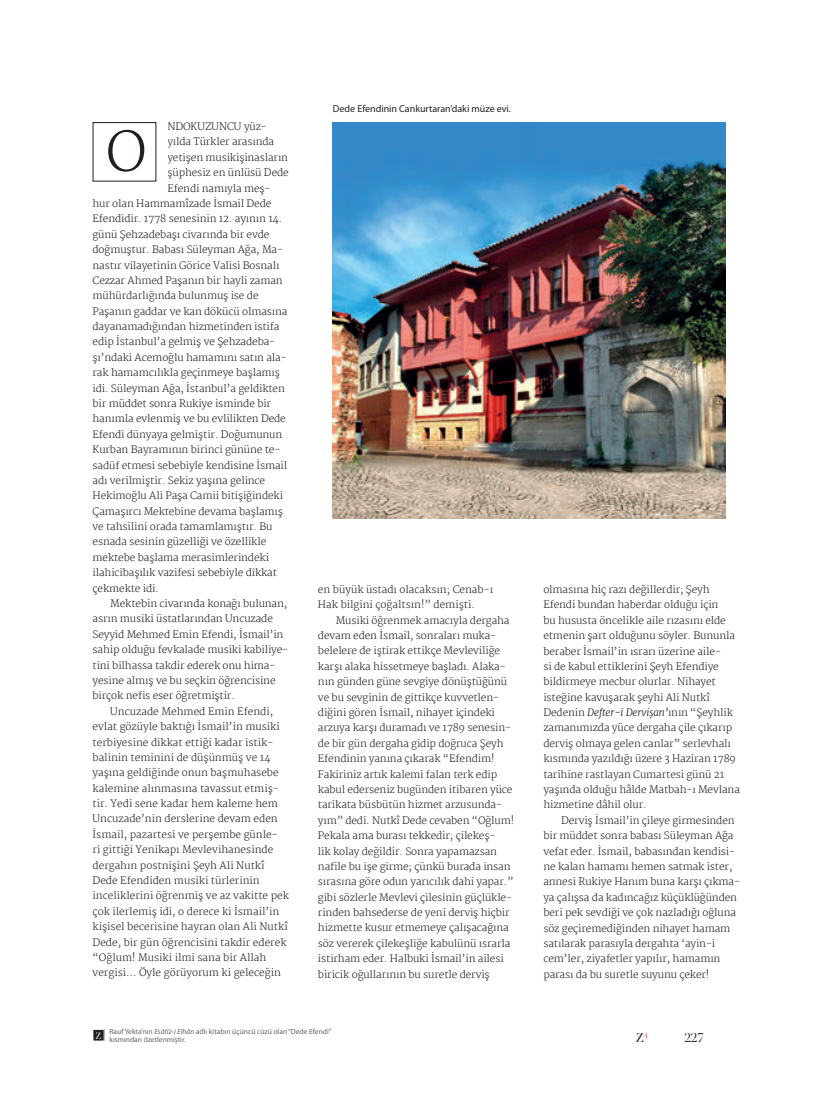
<style>
.page{position:relative;width:833px;height:1099px;background:#fff}
.page>*{position:absolute;margin:0;border:0;box-sizing:border-box;transform-origin:0 0}
.t1{font:300 53.75px "Merriweather";color:#231f20}
.t2{font:12.5px "Didot LT Roman";color:#231f20}
.t3{font:300 10px/15.4px "Merriweather";letter-spacing:-.01em;color:#231f20}
.t4{font:10px "Myriad Pro";color:#231f20}
.t5{font:9.12px "Didot LT Roman";color:#fff}
.t6{font:7.5px/8.8px "Myriad Pro";color:#636366}
.t7{font:7.25px "Didot LT Roman";color:#d1232a}
.s1{font-style:italic}
</style>
<div class="page">
<div style="left:93px;top:1029px;width:11px;height:12px;background:#231f20"></div>
<img style="left:333px;top:122px;width:392px;height:396px">
<p class="t3" style="left:167px;top:119px;width:101px">NDOKUZUNCU yüz-</p>
<p class="t3" style="left:167px;top:134px;width:108px">yılda Türkler arasında</p>
<p class="t3" style="left:167px;top:149px;width:122px">yetişen musikişinasların</p>
<p class="t3" style="left:167px;top:165px;width:123px">şüphesiz en ünlüsü Dede</p>
<p class="t3" style="left:167px;top:180px;width:105px">Efendi namıyla meş-</p>
<p class="t3" style="left:93px;top:196px;width:180px">hur olan Hammamîzade İsmail Dede</p>
<p class="t3" style="left:93px;top:211px;width:191px">Efendidir. 1778 senesinin 12. ayının 14.</p>
<p class="t3" style="left:93px;top:226px;width:178px">günü Şehzadebaşı civarında bir evde</p>
<p class="t3" style="left:93px;top:242px;width:192px">doğmuştur. Babası Süleyman Ağa, Ma-</p>
<p class="t3" style="left:93px;top:257px;width:188px">nastır vilayetinin Görice Valisi Bosnalı</p>
<p class="t3" style="left:93px;top:272px;width:192px">Cezzar Ahmed Paşanın bir hayli zaman</p>
<p class="t3" style="left:93px;top:288px;width:167px">mühürdarlığında bulunmuş ise de</p>
<p class="t3" style="left:93px;top:303px;width:196px">Paşanın gaddar ve kan dökücü olmasına</p>
<p class="t3" style="left:93px;top:319px;width:188px">dayanamadığından hizmetinden istifa</p>
<p class="t3" style="left:93px;top:334px;width:184px">edip İstanbul’a gelmiş ve Şehzadeba-</p>
<p class="t3" style="left:93px;top:349px;width:196px">şı’ndaki Acemoğlu hamamını satın ala-</p>
<p class="t3" style="left:93px;top:365px;width:189px">rak hamamcılıkla geçinmeye başlamış</p>
<p class="t3" style="left:93px;top:380px;width:194px">idi. Süleyman Ağa, İstanbul’a geldikten</p>
<p class="t3" style="left:93px;top:395px;width:180px">bir müddet sonra Rukiye isminde bir</p>
<p class="t3" style="left:93px;top:411px;width:195px">hanımla evlenmiş ve bu evlilikten Dede</p>
<p class="t3" style="left:93px;top:426px;width:191px">Efendi dünyaya gelmiştir. Doğumunun</p>
<p class="t3" style="left:93px;top:442px;width:189px">Kurban Bayramının birinci gününe te-</p>
<p class="t3" style="left:93px;top:457px;width:196px">sadüf etmesi sebebiyle kendisine İsmail</p>
<p class="t3" style="left:93px;top:472px;width:174px">adı verilmiştir. Sekiz yaşına gelince</p>
<p class="t3" style="left:93px;top:488px;width:192px">Hekimoğlu Ali Paşa Camii bitişiğindeki</p>
<p class="t3" style="left:93px;top:503px;width:192px">Çamaşırcı Mektebine devama başlamış</p>
<p class="t3" style="left:93px;top:518px;width:181px">ve tahsilini orada tamamlamıştır. Bu</p>
<p class="t3" style="left:93px;top:534px;width:175px">esnada sesinin güzelliği ve özellikle</p>
<p class="t3" style="left:93px;top:549px;width:178px">mektebe başlama merasimlerindeki</p>
<p class="t3" style="left:93px;top:565px;width:186px">ilahicibaşılık vazifesi sebebiyle dikkat</p>
<p class="t3" style="left:93px;top:580px;width:68px">çekmekte idi.</p>
<p class="t3" style="left:110px;top:595px;width:178px">Mektebin civarında konağı bulunan,</p>
<p class="t3" style="left:93px;top:611px;width:182px">asrın musiki üstatlarından Uncuzade</p>
<p class="t3" style="left:93px;top:626px;width:192px">Seyyid Mehmed Emin Efendi, İsmail’in</p>
<p class="t3" style="left:93px;top:642px;width:197px">sahip olduğu fevkalade musiki kabiliye-</p>
<p class="t3" style="left:93px;top:657px;width:184px">tini bilhassa takdir ederek onu hima-</p>
<p class="t3" style="left:93px;top:672px;width:184px">yesine almış ve bu seçkin öğrencisine</p>
<p class="t3" style="left:93px;top:688px;width:144px">birçok nefis eser öğretmiştir.</p>
<p class="t3" style="left:110px;top:703px;width:164px">Uncuzade Mehmed Emin Efendi,</p>
<p class="t3" style="left:93px;top:718px;width:189px">evlat gözüyle baktığı İsmail’in musiki</p>
<p class="t3" style="left:93px;top:734px;width:182px">terbiyesine dikkat ettiği kadar istik-</p>
<p class="t3" style="left:93px;top:749px;width:179px">balinin teminini de düşünmüş ve 14</p>
<p class="t3" style="left:93px;top:765px;width:188px">yaşına geldiğinde onun başmuhasebe</p>
<p class="t3" style="left:93px;top:780px;width:188px">kalemine alınmasına tavassut etmiş-</p>
<p class="t3" style="left:93px;top:795px;width:187px">tir. Yedi sene kadar hem kaleme hem</p>
<p class="t3" style="left:93px;top:811px;width:187px">Uncuzade’nin derslerine devam eden</p>
<p class="t3" style="left:93px;top:826px;width:187px">İsmail, pazartesi ve perşembe günle-</p>
<p class="t3" style="left:93px;top:841px;width:182px">ri gittiği Yenikapı Mevlevihanesinde</p>
<p class="t3" style="left:93px;top:857px;width:173px">dergahın postnişini Şeyh Ali Nutkî</p>
<p class="t3" style="left:93px;top:872px;width:169px">Dede Efendiden musiki türlerinin</p>
<p class="t3" style="left:93px;top:888px;width:198px">inceliklerini öğrenmiş ve az vakitte pek</p>
<p class="t3" style="left:93px;top:903px;width:188px">çok ilerlemiş idi, o derece ki İsmail’in</p>
<p class="t3" style="left:93px;top:918px;width:197px">kişisel becerisine hayran olan Ali Nutkî</p>
<p class="t3" style="left:93px;top:934px;width:195px">Dede, bir gün öğrencisini takdir ederek</p>
<p class="t3" style="left:93px;top:949px;width:175px">“Oğlum! Musiki ilmi sana bir Allah</p>
<p class="t3" style="left:93px;top:964px;width:190px">vergisi... Öyle görüyorum ki geleceğin</p>
<h1 class="t1" style="left:106px;top:115px;width:42px">O</h1>
<p class="t4" style="left:333px;top:103px;width:180px">Dede Efendinin Cankurtaran’daki müze evi.</p>
<p class="t3" style="left:318px;top:581px;width:177px">en büyük üstadı olacaksın; Cenab-ı<br>Hak bilgini çoğaltsın!” demişti.</p>
<p class="t3" style="left:318px;top:612px;width:198px;text-indent:18px">Musiki öğrenmek amacıyla dergaha devam eden İsmail, sonraları muka&shy;belelere de iştirak ettikçe Mevleviliğe karşı alaka hissetmeye başladı. Alaka&shy;nın günden güne sevgiye dönüştüğünü ve bu sevginin de gittikçe kuvvetlen&shy;diğini gören İsmail, nihayet içindeki arzuya karşı duramadı ve 1789 senesin&shy;de bir gün dergaha gidip doğruca Şeyh Efendinin yanına çıkarak “Efendim!<br>Fakiriniz artık kalemi falan terk edip kabul ederseniz bugünden itibaren yüce tarikata büsbütün hizmet arzusunda&shy;yım” dedi. Nutkî Dede cevaben “Oğlum!<br>Pekala ama burası tekkedir; çilekeş-<br>lik kolay değildir. Sonra yapamazsan nafile bu işe girme; çünkü burada insan sırasına göre odun yarıcılık dahi yapar.” gibi sözlerle Mevlevi çilesinin güçlükle&shy;rinden bahsederse de yeni derviş hiçbir hizmette kusur etmemeye çalışacağına söz vererek çilekeşliğe kabulünü ısrarla istirham eder. Halbuki İsmail’in ailesi biricik oğullarının bu suretle derviş</p>
<p class="t5" style="left:96px;top:1029px;width:7px">Z</p>
<p class="t6" style="left:109px;top:1026px;width:223px">Rauf Yekta’nın <span class="s1">Esâtîz-i Elhân</span> adlı kitabın üçüncü cüzü olan “Dede Efendi” kısmından özetlenmiştir.</p>
<p class="t3" style="left:543px;top:581px;width:198px">olmasına hiç razı değillerdir; Şeyh Efendi bundan haberdar olduğu için<br>bu hususta öncelikle aile rızasını elde etmenin şart olduğunu söyler. Bununla beraber İsmail’in ısrarı üzerine aile-<br>si de kabul ettiklerini Şeyh Efendiye bildirmeye mecbur olurlar. Nihayet isteğine kavuşarak şeyhi Ali Nutkî Dedenin <span class="s1">Defter-i Dervişan’</span>ının “Şeyhlik zamanımızda yüce dergaha çile çıkarıp derviş olmaya gelen canlar” serlevhalı kısmında yazıldığı üzere 3 Haziran 1789 tarihine rastlayan Cumartesi günü 21 yaşında olduğu hâlde Matbah-ı Mevlana hizmetine dâhil olur.</p>
<p class="t3" style="left:543px;top:812px;width:198px;text-indent:18px">Derviş İsmail’in çileye girmesinden bir müddet sonra babası Süleyman Ağa vefat eder. İsmail, babasından kendisi&shy;ne kalan hamamı hemen satmak ister, annesi Rukiye Hanım buna karşı çıkma&shy;ya çalışsa da kadıncağız küçüklüğünden beri pek sevdiği ve çok nazladığı oğluna söz geçiremediğinden nihayet hamam satılarak parasıyla dergahta ‘ayin-i cem’ler, ziyafetler yapılır, hamamın parası da bu suretle suyunu çeker!</p>
<p class="t7" style="left:644px;top:1031px;width:5px">4</p>
<p class="t2" style="left:636px;top:1030px;width:10px">Z</p>
<p class="t2" style="left:684px;top:1030px;width:21px">227</p>
</div>
